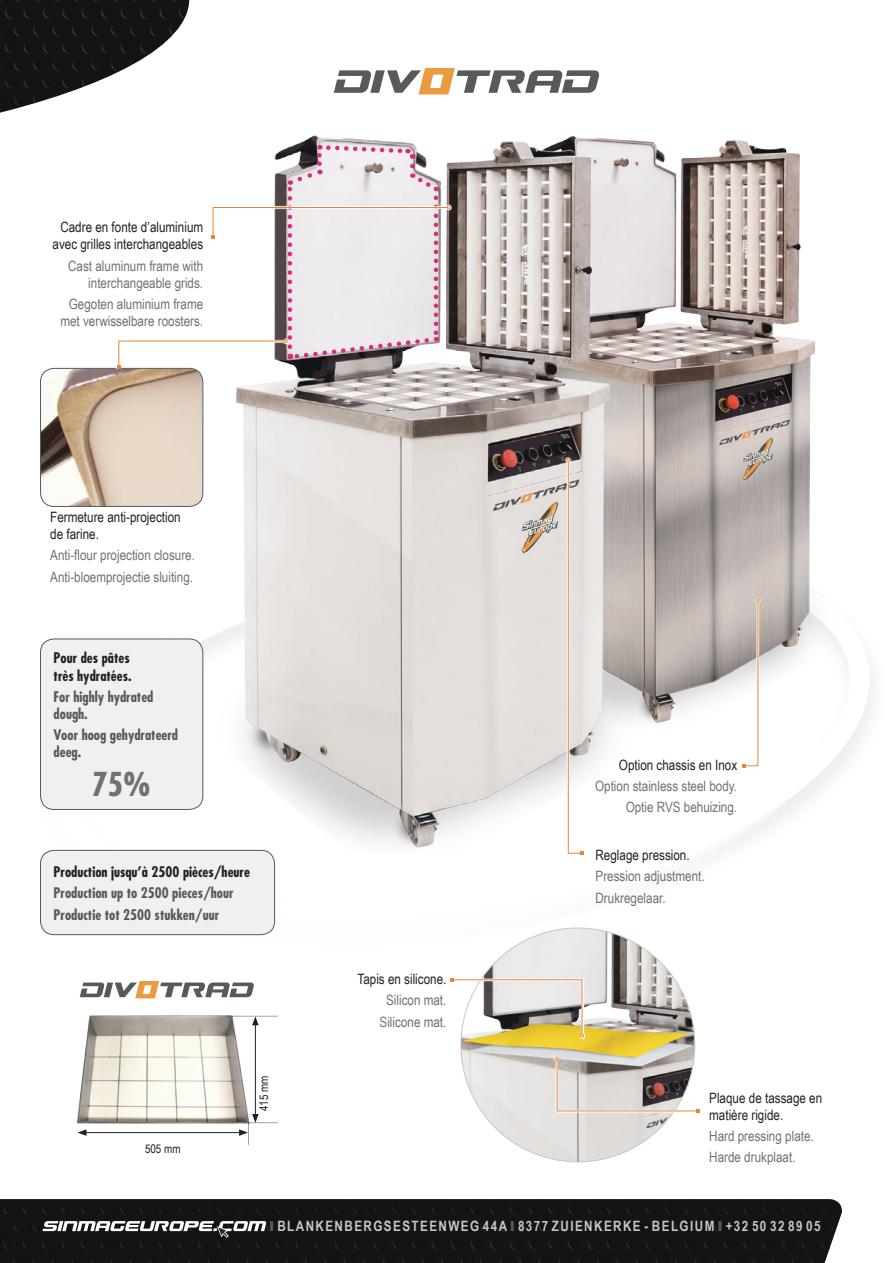
<style>
.page{position:relative;width:893px;height:1263px;background:#fff}
.page>*{position:absolute;margin:0;border:0;box-sizing:border-box;transform-origin:0 0}
.Comments_norm{font:700 condensed 32.1px "Futura";color:#6f7172}
.Comments_norm-2{font:14.25px/17.1px "Arial Narrow";color:#6f7172;text-align:right}
.Comments_norm-3{font:14.25px/17.1px "Arial Narrow";color:#202323}
.Comments_norm-4{font:700 condensed 14.25px/17.1px "Futura";color:#575a5a}
.Tab_data{font:700 14.25px "Arial Narrow";letter-spacing:.1em;color:#c4c8c7}
.Comments_norm-5{font:700 condensed 14.25px/17.1px "Futura";color:#202323}
.Comments_norm-6{font:12px "Arial Narrow";color:#202323}
.s1{color:#575a5a}
</style>
<div class="page">
<div style="left:0;top:1199px;width:842px;height:64px;background:#131413"></div>
<img style="left:77px;top:1015px;width:176px;height:119px">
<hr style="left:84px;top:1132px;width:157px;height:1px;background:#202323">
<svg style="left:78px;top:1129px;width:9px;height:7px"></svg>
<hr style="left:255px;top:1023px;width:1px;height:93px;background:#202323">
<svg style="left:227px;top:1016px;width:51px;height:9px"></svg>
<svg style="left:239px;top:1114px;width:39px;height:31px"></svg>
<svg style="left:40px;top:638px;width:795px;height:335px"></svg>
<svg style="left:80px;top:981px;width:174px;height:17px"></svg>
<svg style="left:43px;top:1221px;width:223px;height:17px"></svg>
<img style="left:661px;top:140px;width:196px;height:607px">
<img style="left:203px;top:138px;width:458px;height:739px">
<img style="left:461px;top:928px;width:234px;height:234px;border-radius:117px">
<img style="left:41px;top:369px;width:161px;height:137px">
<div style="left:40px;top:368px;width:163px;height:139px;border:1px solid #575a5a;border-radius:13px"></div>
<div style="left:41px;top:639px;width:162px;height:170px;background:#eff0f1;border-radius:13px"></div>
<div style="left:40px;top:639px;width:163px;height:171px;border:1px solid #575a5a;border-radius:13px"></div>
<div style="left:41px;top:850px;width:234px;height:85px;background:#eff0f1;border-radius:13px"></div>
<div style="left:40px;top:850px;width:235px;height:85px;border:1px solid #575a5a;border-radius:13px"></div>
<svg style="left:741px;top:597px;width:20px;height:171px"></svg>
<svg style="left:742px;top:598px;width:18px;height:169px"></svg>
<svg style="left:565px;top:457px;width:20px;height:399px"></svg>
<svg style="left:566px;top:458px;width:18px;height:397px"></svg>
<svg style="left:116px;top:368px;width:173px;height:1px"></svg>
<svg style="left:0;top:0;width:599px;height:368px"></svg>
<svg style="left:450px;top:977px;width:135px;height:62px"></svg>
<svg style="left:451px;top:978px;width:133px;height:59px"></svg>
<div style="left:554px;top:1056px;width:147px;height:57px;background:#fff"></div>
<svg style="left:555px;top:1057px;width:144px;height:55px;background:#bcb5b0"></svg>
<p class="Comments_norm-3" style="left:53px;top:218px;width:152px;text-align:center">Cadre en fonte d’aluminium avec grilles interchangeables</p>
<p class="Comments_norm-2" style="left:68px;top:257px;width:137px">Cast aluminum frame with interchangeable grids.</p>
<p class="Comments_norm-2" style="left:60px;top:295px;width:144px;text-align:center">Gegoten aluminium frame met verwisselbare roosters.</p>
<p class="Comments_norm-3" style="left:50px;top:508px;width:132px">Fermeture anti-projection de farine.</p>
<p class="Comments_norm-2" style="left:50px;top:546px;width:146px">Anti-flour projection closure.</p>
<p class="Comments_norm-2" style="left:50px;top:568px;width:144px">Anti-bloemprojectie sluiting.</p>
<p class="Comments_norm-5" style="left:54px;top:649px;width:79px">Pour des pâtes très hydratées.</p>
<p class="Comments_norm-4" style="left:54px;top:688px;width:101px">For highly hydrated dough.</p>
<p class="Comments_norm-4" style="left:54px;top:726px;width:126px">Voor hoog gehydrateerd deeg.</p>
<p class="Comments_norm" style="left:92px;top:763px;width:60px">75%</p>
<p class="Comments_norm-5" style="left:54px;top:863px;width:198px">Production jusqu’à 2500 pièces/heure</p>
<p class="Comments_norm-4" style="left:54px;top:884px;width:182px">Production up to 2500 pieces/hour</p>
<p class="Comments_norm-4" style="left:54px;top:906px;width:167px">Productie tot 2500 stukken/uur</p>
<p class="Comments_norm-6" style="left:145px;top:1140px;width:37px">505 mm</p>
<p class="Comments_norm-6" style="left:255px;top:1111px;width:37px;rotate:-90deg">415 mm</p>
<p class="Comments_norm-3" style="left:357px;top:970px;width:90px">Tapis en silicone.</p>
<p class="Comments_norm-2" style="left:386px;top:991px;width:62px">Silicon mat.</p>
<p class="Comments_norm-2" style="left:380px;top:1012px;width:68px">Silicone mat.</p>
<p class="Comments_norm-3" style="left:619px;top:755px;width:120px">Option chassis en Inox</p>
<p class="Comments_norm-2" style="left:595px;top:777px;width:144px">Option stainless steel body.</p>
<p class="Comments_norm-2" style="left:626px;top:798px;width:113px">Optie RVS behuizing.</p>
<p class="Comments_norm-3" style="left:595px;top:846px;width:96px">Reglage pression.</p>
<p class="Comments_norm-2" style="left:595px;top:867px;width:111px">Pression adjustment.</p>
<p class="Comments_norm-2" style="left:595px;top:888px;width:72px">Drukregelaar.</p>
<p class="Comments_norm-3" style="left:709px;top:1088px;width:115px">Plaque de tassage en matière rigide.</p>
<p class="Comments_norm-2" style="left:709px;top:1127px;width:106px">Hard pressing plate.</p>
<p class="Comments_norm-2" style="left:709px;top:1148px;width:88px">Harde drukplaat.</p>
<p class="Tab_data" style="left:270px;top:1215px;width:552px"><span class="s1">❙</span> BLANKENBERGSESTEENWEG 44A <span class="s1">❙</span> 8377 ZUIENKERKE - BELGIUM <span class="s1">❙</span> +32 50 32 89 05</p>
</div>
